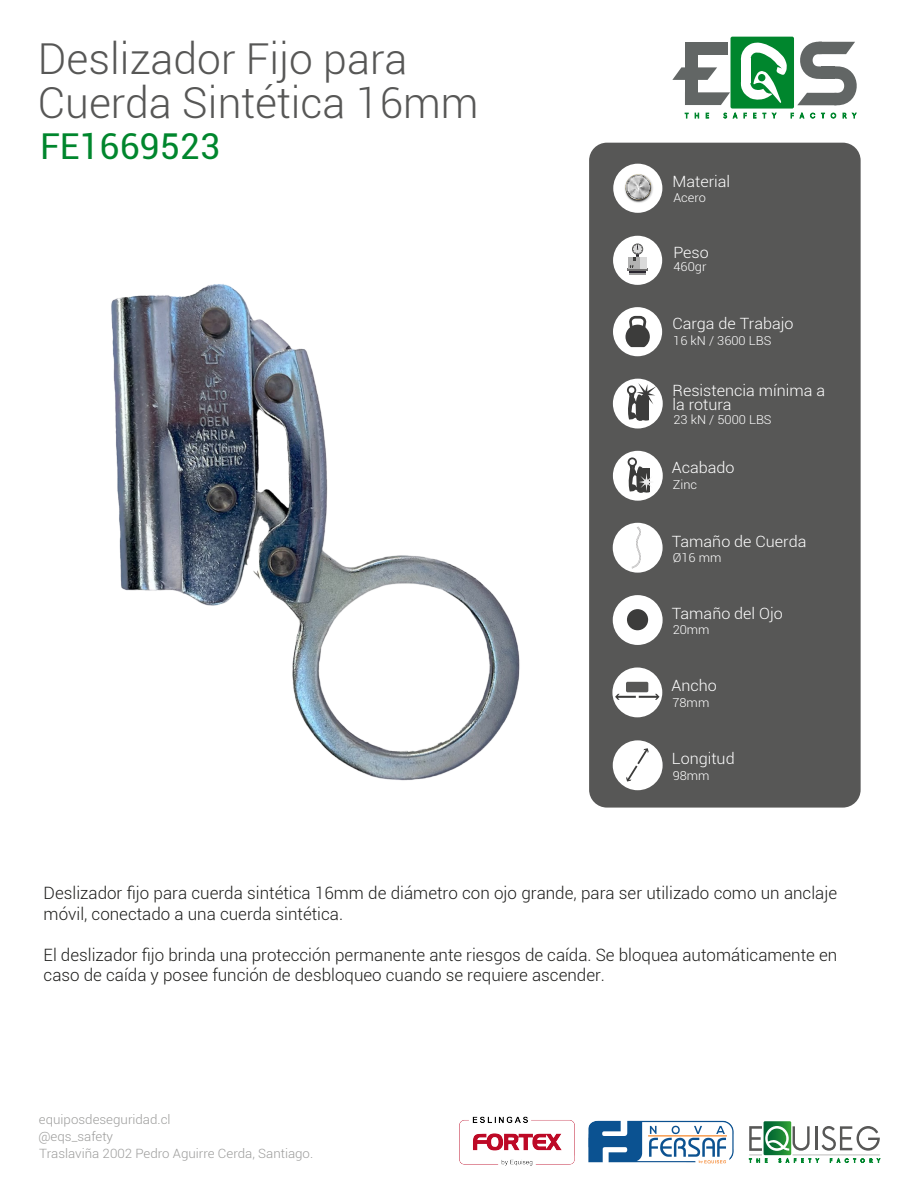
<style>
.page{position:relative;width:918px;height:1188px;background:#fff}
.page>*{position:absolute;margin:0;border:0;box-sizing:border-box;transform-origin:0 0}
.t1{font:300 42.6px/43.5px "Roboto";color:#575756}
.t2{font:35.7px "Roboto";color:#00862d}
.t3{font:300 16.95px/20.4px "Roboto";color:#1d1d1b}
.t4{font:300 15.45px/13.5px "Roboto";color:#fff;scale:1.04 1}
.t5{font:300 12.75px/17.4px "Roboto";color:#9d9d9c;scale:1.04 1}
.t6{font:300 12.3px "Roboto";color:#fff;scale:1.04 1}
</style>
<div class="page">
<div style="left:731px;top:37px;width:63px;height:72px;background:#00862d;border-radius:2px"></div>
<svg style="left:672px;top:39px;width:185px;height:79px"></svg>
<div style="left:589px;top:143px;width:272px;height:665px;background:#575756;border-radius:18px"></div>
<div style="left:613px;top:164px;width:49px;height:49px;background:#fff;border-radius:50%"></div>
<div style="left:613px;top:307px;width:49px;height:49px;background:#fff;border-radius:50%"></div>
<div style="left:613px;top:236px;width:49px;height:49px;background:#fff;border-radius:50%"></div>
<div style="left:613px;top:379px;width:50px;height:50px;background:#fff;border-radius:50%"></div>
<div style="left:613px;top:451px;width:50px;height:50px;background:#fff;border-radius:50%"></div>
<div style="left:613px;top:523px;width:50px;height:50px;background:#fff;border-radius:50%"></div>
<div style="left:613px;top:595px;width:50px;height:50px;background:#fff;border-radius:50%"></div>
<div style="left:612px;top:668px;width:50px;height:49px;background:#fff;border-radius:50%"></div>
<div style="left:613px;top:740px;width:50px;height:50px;background:#fff;border-radius:50%"></div>
<div style="left:623px;top:173px;width:31px;height:31px;background:#fafafa;border-radius:50%"></div>
<div style="left:626px;top:177px;width:25px;height:26px;background:#f0f0f0;border-radius:50%"></div>
<svg style="left:625px;top:174px;width:28px;height:28px"></svg>
<hr style="left:627px;top:269px;width:21px;height:2px;background:#706f6f">
<hr style="left:629px;top:271px;width:17px;height:3px;background:#9d9d9c">
<svg style="left:629px;top:243px;width:17px;height:29px"></svg>
<svg style="left:625px;top:316px;width:25px;height:31px"></svg>
<svg style="left:626px;top:748px;width:23px;height:34px"></svg>
<svg style="left:615px;top:694px;width:45px;height:6px"></svg>
<div style="left:626px;top:682px;width:22px;height:10px;background:#575756;border-radius:2px"></div>
<svg style="left:627px;top:459px;width:25px;height:34px"></svg>
<svg style="left:627px;top:383px;width:30px;height:39px"></svg>
<div style="left:627px;top:609px;width:21px;height:21px;background:#3c3c3b;border-radius:50%"></div>
<svg style="left:632px;top:526px;width:9px;height:42px"></svg>
<img style="left:111px;top:284px;width:409px;height:497px">
<svg style="left:749px;top:1121px;width:131px;height:42px"></svg>
<img style="left:459px;top:1116px;width:116px;height:50px">
<img style="left:588px;top:1120px;width:146px;height:44px">
<h1 class="t1" style="left:38px;top:36px;width:442px">Deslizador Fijo para<br>Cuerda Sintética 16mm</h1>
<h2 class="t2" style="left:40px;top:121px;width:182px">FE1669523</h2>
<p class="t4" style="left:672px;top:174px;width:57px">Material</p>
<p class="t6" style="left:673px;top:189px;width:33px">Acero</p>
<p class="t4" style="left:673px;top:246px;width:36px">Peso</p>
<p class="t6" style="left:674px;top:258px;width:33px">460gr</p>
<p class="t4" style="left:672px;top:317px;width:118px">Carga de Trabajo</p>
<p class="t6" style="left:673px;top:332px;width:96px">16 kN / 3600 LBS</p>
<p class="t4" style="left:673px;top:384px;width:148px">Resistencia mínima a la rotura</p>
<p class="t6" style="left:673px;top:411px;width:96px">23 kN / 5000 LBS</p>
<p class="t4" style="left:672px;top:460px;width:62px">Acabado</p>
<p class="t6" style="left:673px;top:476px;width:25px">Zinc</p>
<p class="t4" style="left:672px;top:534px;width:131px">Tamaño de Cuerda</p>
<p class="t6" style="left:673px;top:549px;width:48px">Ø16 mm</p>
<p class="t4" style="left:672px;top:606px;width:108px">Tamaño del Ojo</p>
<p class="t6" style="left:673px;top:621px;width:37px">20mm</p>
<p class="t4" style="left:671px;top:679px;width:45px">Ancho</p>
<p class="t6" style="left:672px;top:694px;width:37px">78mm</p>
<p class="t4" style="left:672px;top:751px;width:62px">Longitud</p>
<p class="t6" style="left:673px;top:767px;width:37px">98mm</p>
<p class="t3" style="left:44px;top:883px;width:795px">Deslizador fijo para cuerda sintética 16mm de diámetro con ojo grande, para ser utilizado como un anclaje móvil, conectado a una cuerda sintética.</p>
<p class="t3" style="left:44px;top:944px;width:795px">El deslizador fijo brinda una protección permanente ante riesgos de caída. Se bloquea automáticamente en caso de caída y posee función de desbloqueo cuando se requiere ascender.</p>
<p class="t5" style="left:38px;top:1110px;width:266px">equiposdeseguridad.cl<br>@eqs_safety<br>Traslaviña 2002 Pedro Aguirre Cerda, Santiago.</p>
</div>
